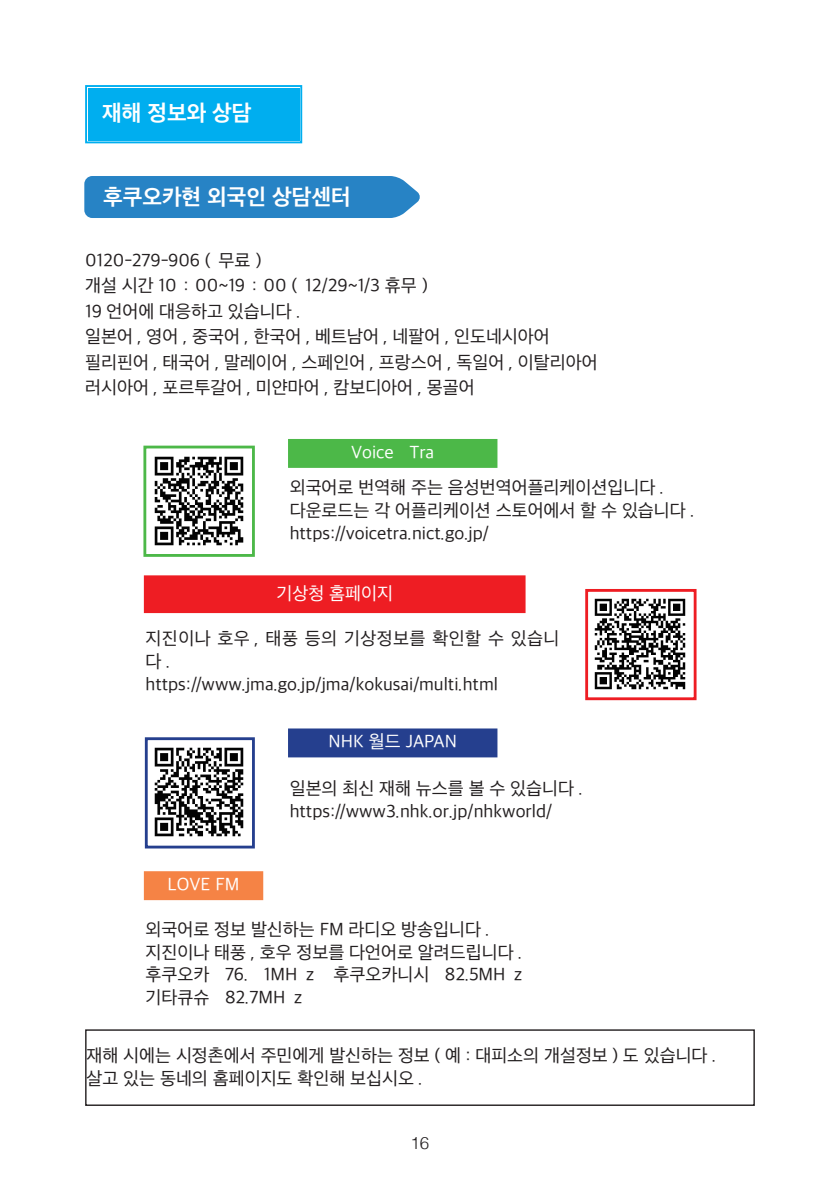
<style>
.page{position:relative;width:840px;height:1191px;background:#fff}
.page>*{position:absolute;margin:0;border:0;box-sizing:border-box;transform-origin:0 0}
.t1{font:700 22.6px "Apple SD Gothic Neo";color:#fff}
.t2{font:18.4px/22.6px "Apple SD Gothic Neo";color:#231f20}
.t3{font:18.4px "Apple SD Gothic Neo";color:#fff}
.t4{font:300 17px "Helvetica";color:#231f20}
</style>
<div class="page">
<div style="left:84px;top:176px;width:336px;height:42px;background:#2783c5"></div>
<img style="left:154px;top:456px;width:90px;height:90px">
<img style="left:594px;top:598px;width:92px;height:92px">
<img style="left:144px;top:738px;width:100px;height:109px">
<div style="left:289px;top:440px;width:207px;height:27px;background:#4cb848"></div>
<div style="left:288px;top:439px;width:209px;height:29px;border:2px solid #4cb848"></div>
<div style="left:145px;top:576px;width:379px;height:36px;background:#ee1d23"></div>
<div style="left:144px;top:575px;width:381px;height:38px;border:2px solid #ee1d23"></div>
<div style="left:145px;top:872px;width:117px;height:27px;background:#f58345"></div>
<div style="left:144px;top:871px;width:119px;height:29px;border:2px solid #f58345"></div>
<div style="left:289px;top:729px;width:207px;height:27px;background:#253f8e"></div>
<div style="left:288px;top:728px;width:209px;height:29px;border:2px solid #253f8e"></div>
<div style="left:85px;top:1029px;width:669px;height:77px;border:1px solid #231f20"></div>
<div style="left:143px;top:445px;width:112px;height:112px;border:3px solid #4cb848"></div>
<div style="left:585px;top:589px;width:111px;height:111px;border:3px solid #ee1d23"></div>
<div style="left:145px;top:737px;width:110px;height:111px;border:3px solid #253f8e"></div>
<svg style="left:85px;top:85px;width:218px;height:59px;background:#0db2ef"></svg>
<div style="left:89px;top:89px;width:209px;height:51px;border:2px solid #00aeef"></div>
<p class="t1" style="left:102px;top:101px;width:151px">재해 정보와 상담</p>
<p class="t1" style="left:103px;top:185px;width:249px">후쿠오카현 외국인 상담센터</p>
<p class="t2" style="left:85px;top:248px;width:514px;line-height:25.6px">0120-279-906（ 무료）<br>개설 시간 10：00~19：00（ 12/29~1/3 휴무）<br>19 언어에 대응하고 있습니다 .<br>일본어 , 영어 , 중국어 , 한국어 , 베트남어 , 네팔어 , 인도네시아어 필리핀어 , 태국어 , 말레이어 , 스페인어 , 프랑스어 , 독일어 , 이탈리아어 러시아어 , 포르투갈어 , 미얀마어 , 캄보디아어 , 몽골어</p>
<p class="t3" style="left:351px;top:442px;width:85px">Voice　Tra</p>
<p class="t2" style="left:289px;top:477px;width:406px">외국어로 번역해 주는 음성번역어플리케이션입니다 . 다운로드는 각 어플리케이션 스토어에서 할 수 있습니다 . https://voicetra.nict.go.jp/</p>
<p class="t3" style="left:276px;top:583px;width:118px">기상청 홈페이지</p>
<p class="t2" style="left:145px;top:628px;width:415px">지진이나 호우 , 태풍 등의 기상정보를 확인할 수 있습니 다 .<br>https://www.jma.go.jp/jma/kokusai/multi.html</p>
<p class="t3" style="left:328px;top:732px;width:130px">NHK 월드 JAPAN</p>
<p class="t3" style="left:167px;top:874px;width:74px">LOVE FM</p>
<p class="t2" style="left:289px;top:778px;width:294px">일본의 최신 재해 뉴스를 볼 수 있습니다 . https://www3.nhk.or.jp/nhkworld/</p>
<p class="t2" style="left:145px;top:919px;width:397px">외국어로 정보 발신하는 FM 라디오 방송입니다 . 지진이나 태풍 , 호우 정보를 다언어로 알려드립니다 . 후쿠오카　76.　1MH ｚ　후쿠오카니시　82.5MH ｚ　기타큐슈　82.7MH ｚ</p>
<p class="t2" style="left:86px;top:1045px;width:631px">재해 시에는 시정촌에서 주민에게 발신하는 정보 ( 예 : 대피소의 개설정보 ) 도 있습니다 . 살고 있는 동네의 홈페이지도 확인해 보십시오 .</p>
<p class="t4" style="left:410px;top:1128px;width:20px">16</p>
</div>
